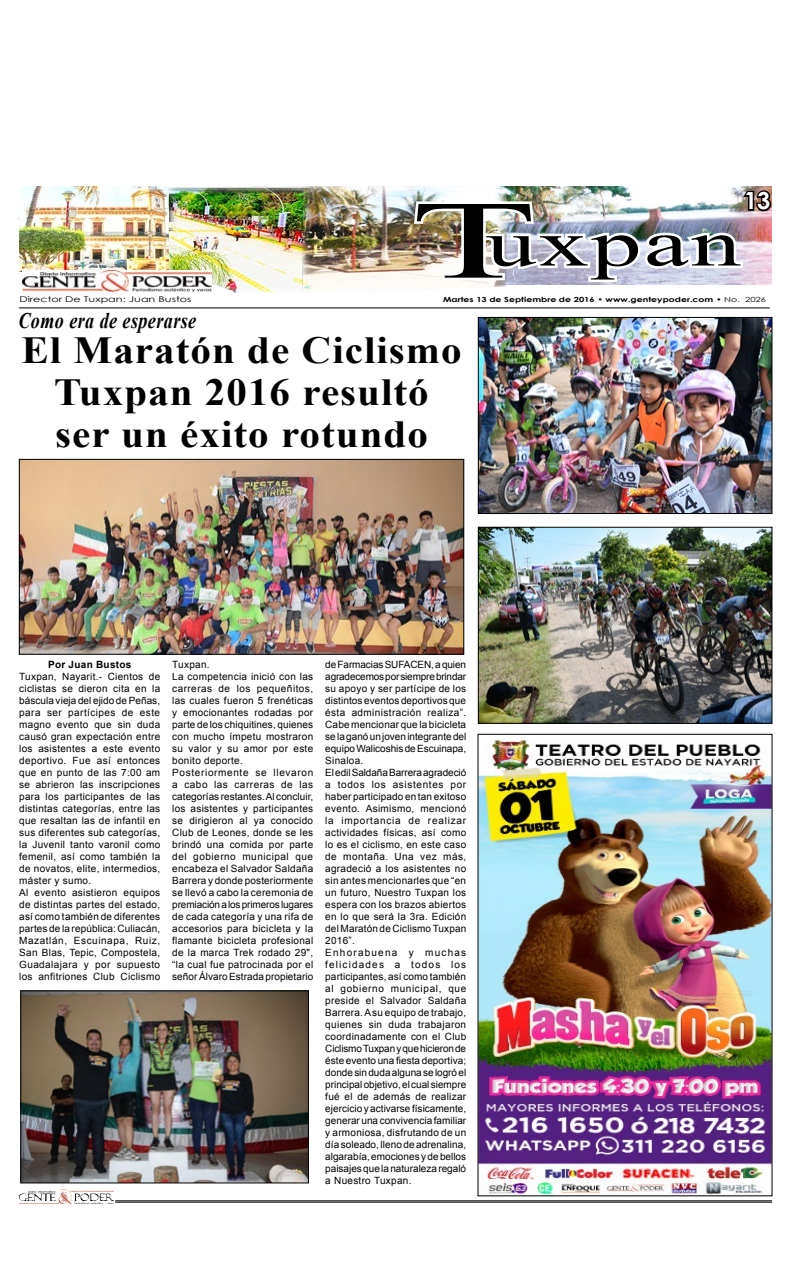
<style>
.page{position:relative;width:792px;height:1276px;background:#fff}
.page>*{position:absolute;margin:0;border:0;box-sizing:border-box;transform-origin:0 0}
.t1{font:111.2px "Times New Roman";color:#000;scale:1.85 1}
.t2{font:65.6px "Times New Roman";letter-spacing:.025em;color:#000;scale:1.53 1}
.t3{font:700 38.2px/41.9px "Times New Roman";letter-spacing:.025em;color:#000;text-align:center;scale:1.07 1}
.t4{font:700 25.2px "Century Gothic";color:#fff;scale:1.14 1}
.t5{font:700 23.6px "Century Gothic";color:#fff}
.t6{font:italic 700 22.2px "Times New Roman";letter-spacing:.025em;color:#000;scale:.81 1}
.t7{font:10px/12px "Arial";letter-spacing:.03em;color:#000}
.t8{font:700 10px "Arial";letter-spacing:.03em;color:#000}
.t9{font:7.9px "Century Gothic";color:#000;scale:1.41 1}
.t10{font:700 7px "Century Gothic";color:#000;scale:1.33 1}
.s1{font-weight:400}
</style>
<div class="page">
<hr style="left:115px;top:1200px;width:657px;height:1px;background:#000">
<hr style="left:115px;top:1201px;width:657px;height:1px;background:#000">
<img style="left:57px;top:1189px;width:15px;height:12px">
<img style="left:18px;top:187px;width:755px;height:277px">
<img style="left:480px;top:529px;width:290px;height:192px">
<div style="left:478px;top:527px;width:294px;height:196px;border:1px solid #000"></div>
<img style="left:480px;top:319px;width:290px;height:193px">
<div style="left:478px;top:317px;width:294px;height:197px;border:1px solid #000"></div>
<img style="left:22px;top:992px;width:285px;height:189px">
<div style="left:20px;top:990px;width:289px;height:193px;border:1px solid #000"></div>
<img style="left:21px;top:461px;width:441px;height:192px">
<div style="left:19px;top:459px;width:445px;height:196px;border:1px solid #000"></div>
<img style="left:480px;top:739px;width:290px;height:455px">
<p class="t9" style="left:19px;top:294px;width:123px">Director De Tuxpan: Juan Bustos</p>
<h3 class="t5" style="left:744px;top:183px;width:28px">13</h3>
<h3 class="t4" style="left:741px;top:188px;width:30px">13</h3>
<h1 class="t1" style="left:411px;top:162px;width:69px">T</h1>
<p class="t10" style="left:443px;top:294px;width:244px">Martes 13 de Septiembre de 2016 • www.genteypoder.com • <span class="s1">No. 2026</span></p>
<h2 class="t2" style="left:486px;top:197px;width:168px">uxpan</h2>
<h3 class="t6" style="left:18px;top:305px;width:221px">Como era de esperarse</h3>
<h3 class="t3" style="left:21px;top:328px;width:413px">El Maratón de Ciclismo<br>Tuxpan 2016 resultó<br>ser un éxito rotundo</h3>
<p class="t8" style="left:48px;top:657px;width:85px">Por Juan Bustos</p>
<p class="t7" style="left:19px;top:670px;width:143px">Tuxpan, Nayarit.- Cientos de ciclistas se dieron cita en la báscula vieja del ejido de Peñas, para ser partícipes de este magno evento que sin duda causó gran expectación entre los asistentes a este evento deportivo. Fue así entonces que en punto de las 7:00 am se abrieron las inscripciones para los participantes de las distintas categorías, entre las que resaltan las de infantil en sus diferentes sub categorías, la Juvenil tanto varonil como femenil, así como también la de novatos, elite, intermedios, máster y sumo.<br>Al evento asistieron equipos de distintas partes del estado, así como también de diferentes partes de la república: Culiacán,<br>Mazatlán, Escuinapa, Ruiz,<br>San Blas, Tepic, Compostela,<br>Guadalajara y por supuesto los anfitriones Club Ciclismo</p>
<p class="t7" style="left:172px;top:658px;width:143px">Tuxpan.<br>La competencia inició con las carreras de los pequeñitos, las cuales fueron 5 frenéticas y emocionantes rodadas por parte de los chiquitines, quienes con mucho ímpetu mostraron su valor y su amor por este bonito deporte.<br>Posteriormente se llevaron a cabo las carreras de las categorías restantes. Al concluir, los asistentes y participantes se dirigieron al ya conocido<br>Club de Leones, donde se les brindó una comida por parte del gobierno municipal que encabeza el Salvador Saldaña<br>Barrera y donde posteriormente se llevó a cabo la ceremonia de premiación a los primeros lugares de cada categoría y una rifa de accesorios para bicicleta y la flamante bicicleta profesional de la marca Trek rodado 29", “la cual fue patrocinada por el señor Álvaro Estrada propietario</p>
<p class="t7" style="left:325px;top:658px;width:143px">de Farmacias SUFACEN, a quien agradecemos por siempre brindar su apoyo y ser partícipe de los distintos eventos deportivos que ésta administración realiza”.<br>Cabe mencionar que la bicicleta se la ganó un joven integrante del equipo Walicoshis de Escuinapa,<br>Sinaloa.<br>El edil Saldaña Barrera agradeció a todos los asistentes por haber participado en tan exitoso evento. Asimismo, mencionó la importancia de realizar actividades físicas, así como lo es el ciclismo, en este caso de montaña. Una vez más, agradeció a los asistentes no sin antes mencionarles que “en un futuro, Nuestro Tuxpan los espera con los brazos abiertos en lo que será la 3ra. Edición del Maratón de Ciclismo Tuxpan<br>2016”.<br>Enhorabuena y muchas felicidades a todos los participantes, así como también al gobierno municipal, que preside el Salvador Saldaña<br>Barrera. A su equipo de trabajo, quienes sin duda trabajaron coordinadamente con el Club<br>Ciclismo Tuxpan y que hicieron de éste evento una fiesta deportiva; donde sin duda alguna se logró el principal objetivo, el cual siempre fué el de además de realizar ejercicio y activarse físicamente, generar una convivencia familiar y armoniosa, disfrutando de un día soleado, lleno de adrenalina, algarabía, emociones y de bellos paisajes que la naturaleza regaló a Nuestro Tuxpan.</p>
</div>
